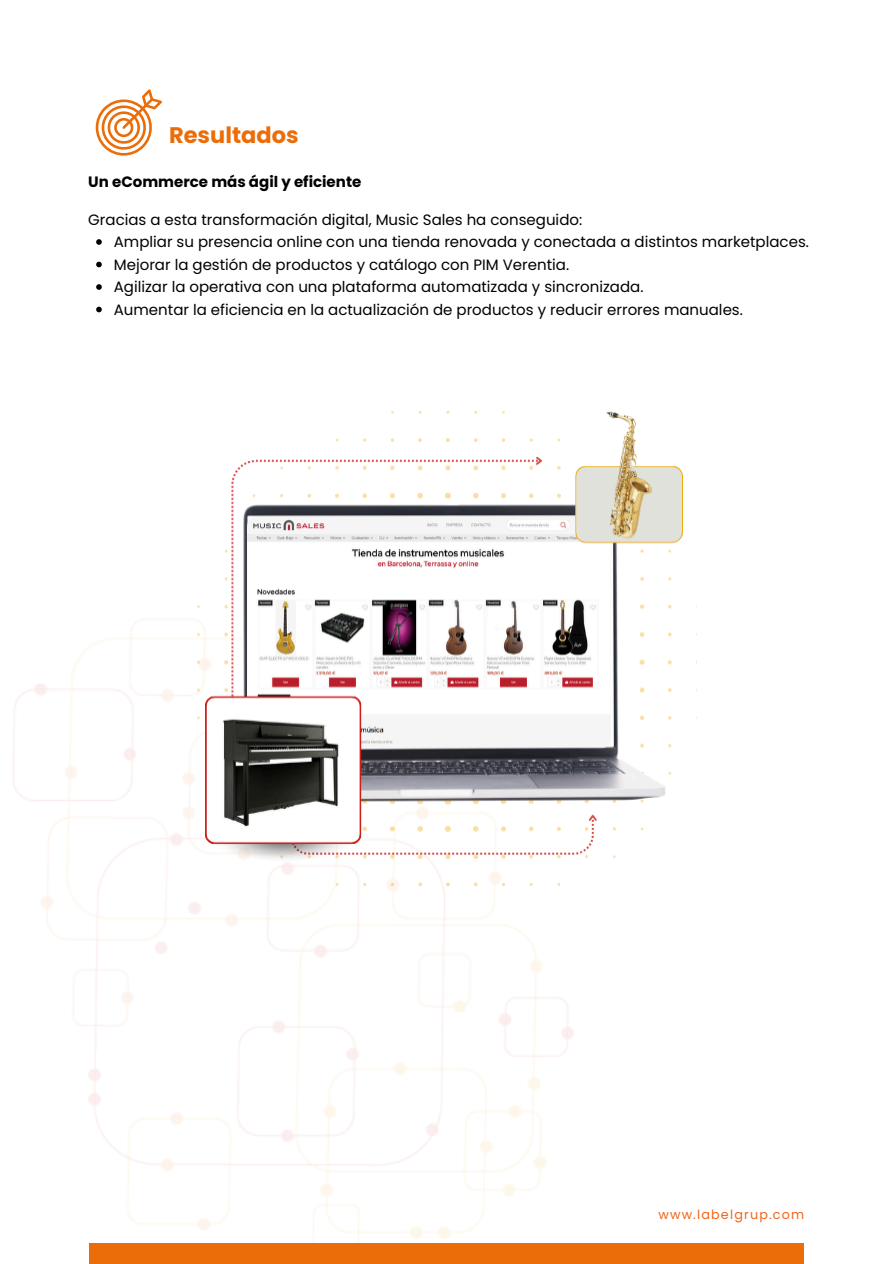
<style>
.page{position:relative;width:894px;height:1264px;background:#fff}
.page>*{position:absolute;margin:0;border:0;box-sizing:border-box;transform-origin:0 0}
.t1{font:700 22.5px "Poppins";color:#eb6d09}
.t2{font:15px "Poppins";color:#000}
.t3{font:700 15px "Poppins";color:#000}
.t4{font:12.75px "Poppins";letter-spacing:.09em;color:#f26419}
</style>
<div class="page">
<div style="left:89px;top:1243px;width:715px;height:20px;background:#eb6d09"></div>
<svg style="left:96px;top:89px;width:66px;height:67px"></svg>
<img style="left:197px;top:411px;width:486px;height:493px">
<svg style="left:96px;top:239px;width:6px;height:6px"></svg>
<svg style="left:96px;top:262px;width:6px;height:5px"></svg>
<svg style="left:96px;top:284px;width:6px;height:6px"></svg>
<svg style="left:96px;top:307px;width:6px;height:5px"></svg>
<h1 class="t1" style="left:169px;top:120px;width:131px">Resultados</h1>
<p class="t3" style="left:88px;top:171px;width:274px">Un eCommerce más ágil y eficiente</p>
<h2 class="t2" style="left:88px;top:209px;width:495px">Gracias a esta transformación digital, Music Sales ha conseguido:</h2>
<h3 class="t2" style="left:114px;top:231px;width:696px">Ampliar su presencia online con una tienda renovada y conectada a distintos marketplaces.</h3>
<p class="t2" style="left:114px;top:254px;width:456px">Mejorar la gestión de productos y catálogo con PIM Verentia.</p>
<p class="t2" style="left:114px;top:276px;width:531px">Agilizar la operativa con una plataforma automatizada y sincronizada.</p>
<p class="t2" style="left:114px;top:299px;width:630px">Aumentar la eficiencia en la actualización de productos y reducir errores manuales.</p>
<p class="t4" style="left:658px;top:1205px;width:147px">www.labelgrup.com</p>
</div>
